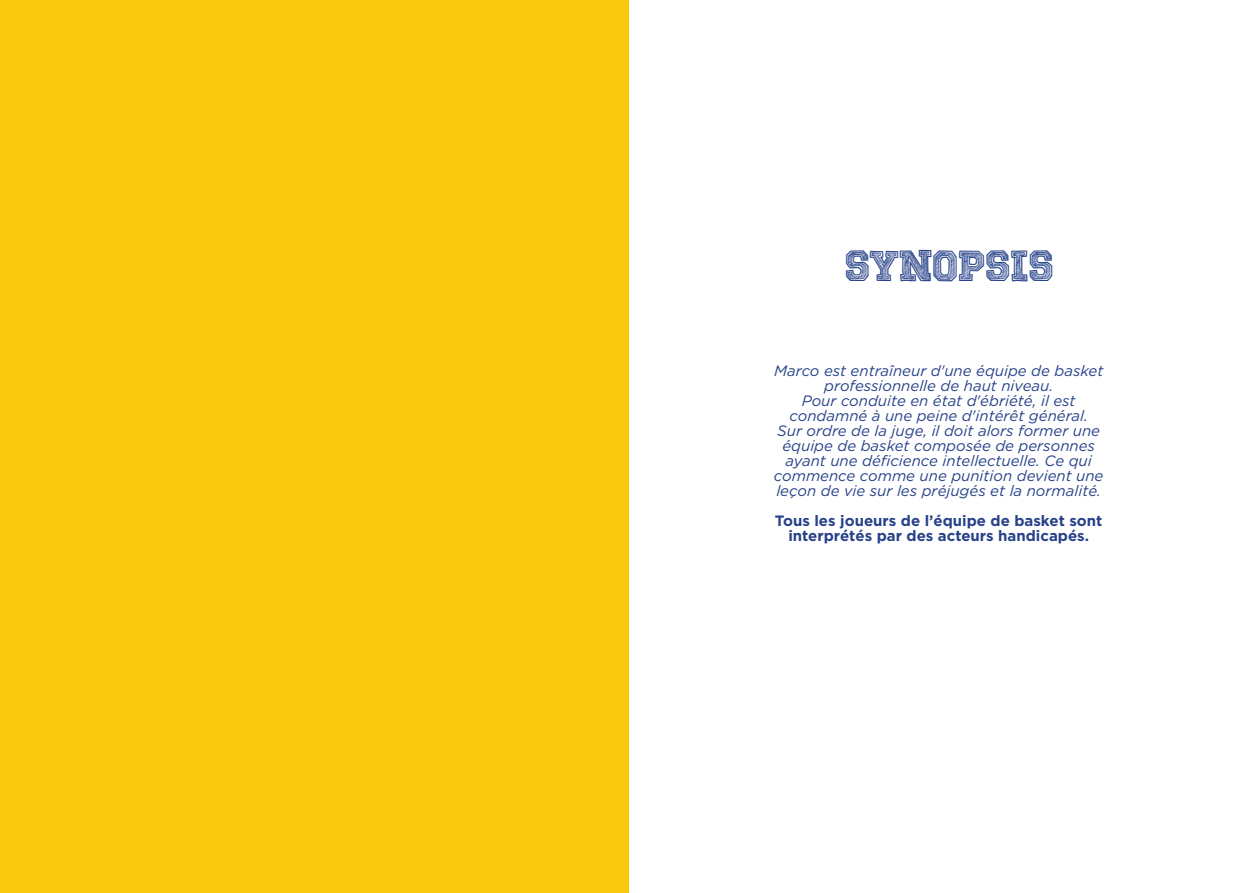
<style>
.page{position:relative;width:1259px;height:893px;background:#fff}
.page>*{position:absolute;margin:0;border:0;box-sizing:border-box;transform-origin:0 0}
.t1{font:44.4px "Sketch College";color:#274289}
.t2{font:italic 15px/15px "Gotham HTF";color:#274289;text-align:center}
.t3{font:700 15px/15px "Gotham HTF";color:#274289;text-align:center}
</style>
<div class="page">
<div style="left:0;top:0;width:629px;height:893px;background:#fac90d"></div>
<h1 class="t1" style="left:845px;top:244px;width:210px">SYNOPSIS</h1>
<p class="t2" style="left:774px;top:363px;width:331px">Marco est entraîneur d'une équipe de basket professionnelle de haut niveau.<br>Pour conduite en état d'ébriété, il est condamné à une peine d'intérêt général.<br>Sur ordre de la juge, il doit alors former une équipe de basket composée de personnes ayant une déficience intellectuelle. Ce qui commence comme une punition devient une leçon de vie sur les préjugés et la normalité.</p>
<p class="t3" style="left:775px;top:513px;width:329px">Tous les joueurs de l’équipe de basket sont interprétés par des acteurs handicapés.</p>
</div>
